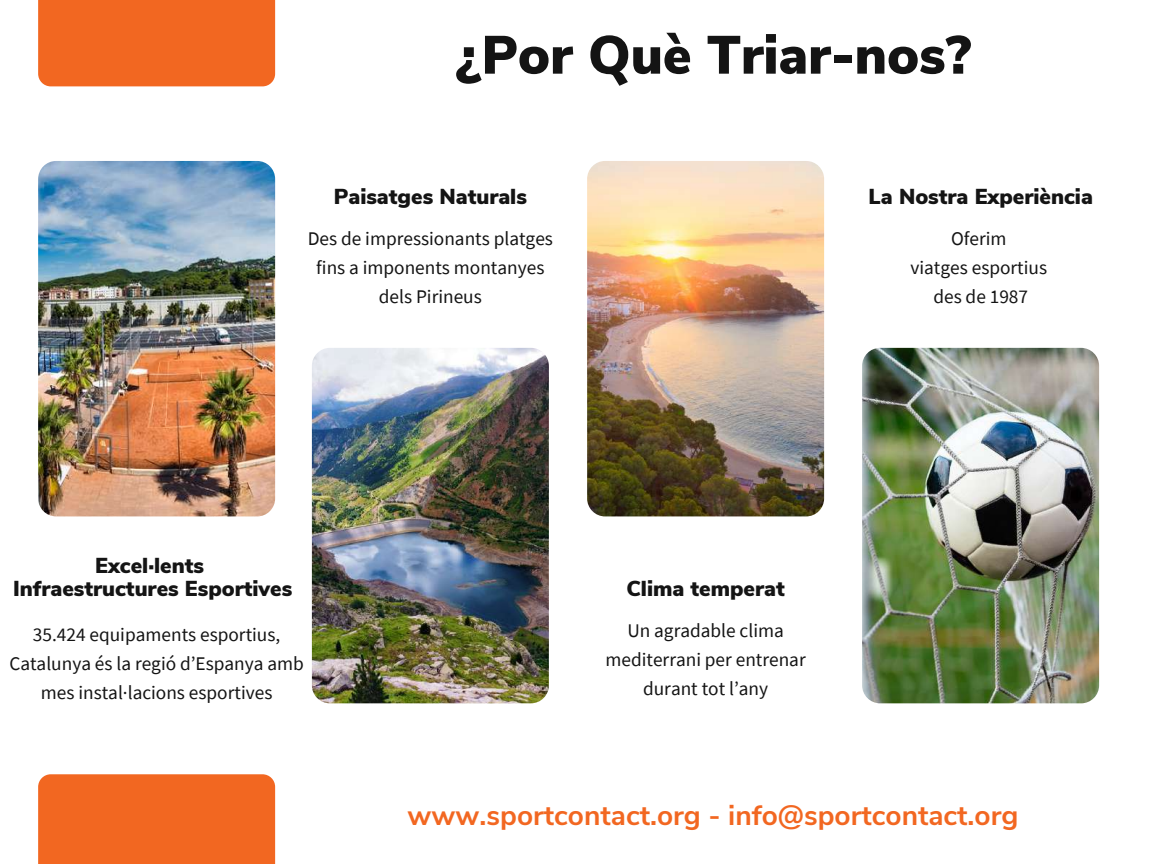
<style>
.page{position:relative;width:1152px;height:864px;background:#fff}
.page>*{position:absolute;margin:0;border:0;box-sizing:border-box;transform-origin:0 0}
.t1{font:900 53.7px "Nunito Sans";color:#141414}
.t2{font:700 28.05px "Nunito Sans";color:#f26721}
.t3{font:900 21.6px/23.7px "Nunito Sans";color:#141414;text-align:center}
.t4{font:19.35px/29px "Source Sans Pro";color:#141414;text-align:center}
</style>
<div class="page">
<img style="left:38px;top:161px;width:237px;height:355px;border-radius:18px">
<img style="left:312px;top:348px;width:237px;height:355px;border-radius:18px">
<img style="left:587px;top:161px;width:237px;height:355px;border-radius:18px">
<div style="left:38px;top:0;width:237px;height:86px;background:#f26721"></div>
<div style="left:38px;top:774px;width:237px;height:90px;background:#f26721"></div>
<img style="left:862px;top:348px;width:237px;height:355px;border-radius:18px">
<h1 class="t1" style="left:456px;top:19px;width:517px">¿Por Què Triar-nos?</h1>
<p class="t3" style="left:334px;top:185px;width:195px">Paisatges Naturals</p>
<p class="t3" style="left:869px;top:185px;width:226px">La Nostra Experiència</p>
<p class="t4" style="left:308px;top:223px;width:247px">Des de impressionants platges fins a imponents montanyes dels Pirineus</p>
<p class="t3" style="left:13px;top:554px;width:281px">Excel·lents<br>Infraestructures Esportives</p>
<p class="t4" style="left:9px;top:619px;width:296px">35.424 equipaments esportius,<br>Catalunya és la regió d’Espanya amb mes instal·lacions esportives</p>
<p class="t3" style="left:626px;top:577px;width:160px">Clima temperat</p>
<p class="t4" style="left:605px;top:616px;width:202px">Un agradable clima mediterrani per entrenar durant tot l’any</p>
<p class="t4" style="left:910px;top:223px;width:138px">Oferim<br>viatges esportius des de 1987</p>
<h2 class="t2" style="left:408px;top:796px;width:612px">www.sportcontact.org - info@sportcontact.org</h2>
</div>
